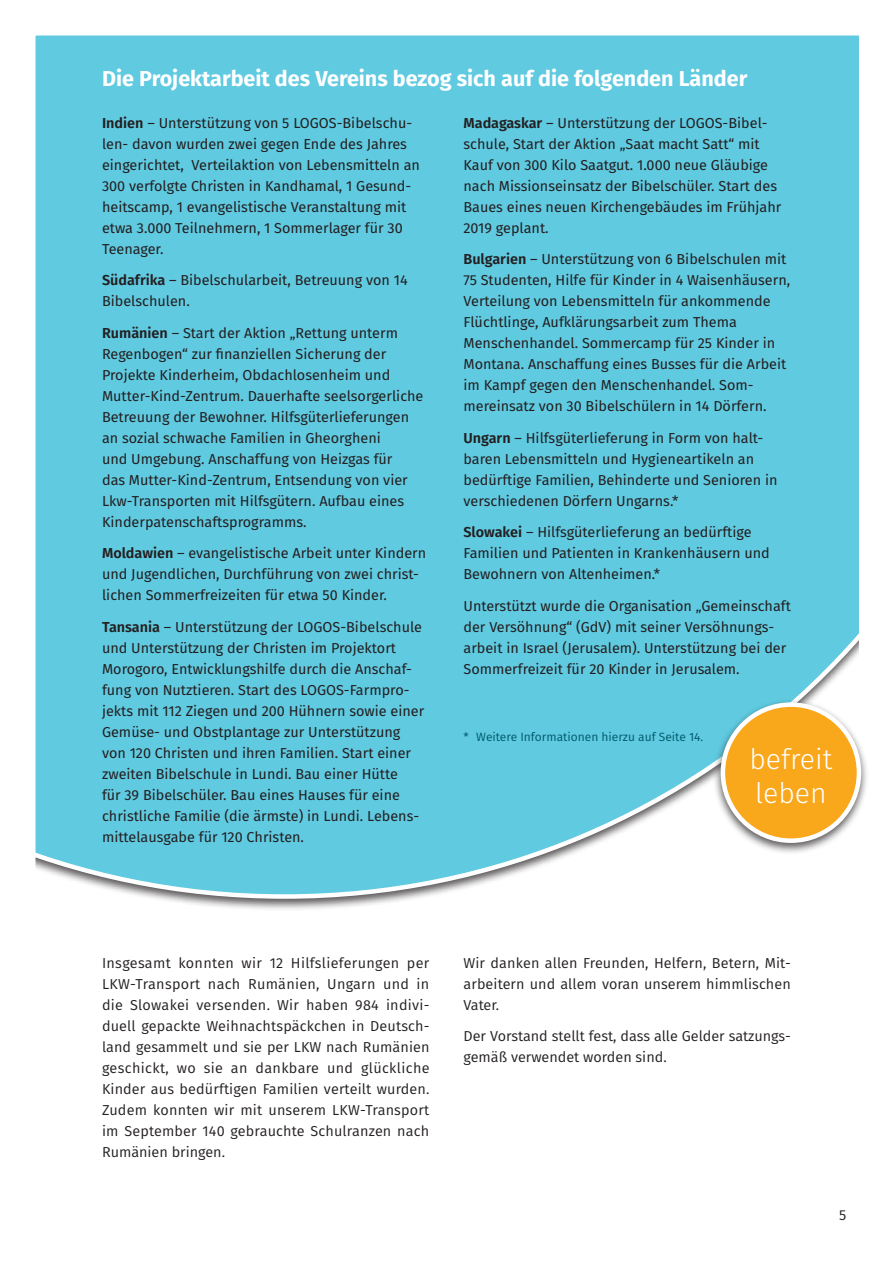
<style>
.page{position:relative;width:893px;height:1263px;background:#fff}
.page>*{position:absolute;margin:0;border:0;box-sizing:border-box;transform-origin:0 0}
.head{font:300 28.35px/34.5px "Fira Sans";color:#fff}
.zwischen{font:700 21.6px "Fira Sans";color:#fff}
.fließ{font:14.4px/21px "Fira Sans";color:#231f20}
.fließ-2{font:14.4px/21px "Fira Sans";color:#231f20;text-align:justify}
.zwischen-2{font:14.4px "Fira Sans";color:#231f20}
.fließ-3{font:12px "Fira Sans";color:#00586a}
.s1{font-weight:600}
</style>
<div class="page">
<div style="left:37px;top:37px;width:820px;height:862px;background:#60cae1"></div>
<div style="left:712px;top:698px;width:157px;height:157px;background:#231f20;opacity:.75"></div>
<div style="left:723px;top:705px;width:136px;height:136px;background:#f9a71b;border-radius:50%"></div>
<div style="left:721px;top:702px;width:140px;height:141px;border:4px solid #fff;border-radius:50%"></div>
<p class="zwischen" style="left:102px;top:60px;width:647px">Die Projektarbeit des Vereins bezog sich auf die folgenden Länder</p>
<p class="fließ" style="left:102px;top:112px;width:319px"><span class="s1">Indien</span> – Unterstützung von 5 LOGOS-Bibelschu&shy;len- davon wurden zwei gegen Ende des Jahres eingerichtet, Verteilaktion von Lebensmitteln an 300 verfolgte Christen in Kandhamal, 1 Gesund&shy;heitscamp, 1 evangelistische Veranstaltung mit etwa 3.000 Teilnehmern, 1 Sommerlager für 30<br>Teenager.</p>
<p class="fließ" style="left:102px;top:269px;width:307px"><span class="s1">Südafrika</span> – Bibelschularbeit, Betreuung von 14<br>Bibelschulen.</p>
<p class="fließ" style="left:102px;top:322px;width:323px"><span class="s1">Rumänien</span> – Start der Aktion „Rettung unterm Regenbogen“ zur finanziellen Sicherung der Projekte Kinderheim, Obdachlosenheim und Mutter-Kind-Zentrum. Dauerhafte seelsorgerliche Betreuung der Bewohner. Hilfsgüterlieferungen an sozial schwache Familien in Gheorgheni<br>und Umgebung. Anschaffung von Heizgas für<br>das Mutter-Kind-Zentrum, Entsendung von vier Lkw-Transporten mit Hilfsgütern. Aufbau eines Kinderpatenschaftsprogramms.</p>
<p class="fließ" style="left:102px;top:542px;width:326px"><span class="s1">Moldawien</span> – evangelistische Arbeit unter Kindern und Jugendlichen, Durchführung von zwei christ&shy;lichen Sommerfreizeiten für etwa 50 Kinder.</p>
<p class="fließ" style="left:102px;top:616px;width:324px"><span class="s1">Tansania</span> – Unterstützung der LOGOS-Bibelschule und Unterstützung der Christen im Projektort Morogoro, Entwicklungshilfe durch die Anschaf&shy;fung von Nutztieren. Start des LOGOS-Farmpro&shy;jekts mit 112 Ziegen und 200 Hühnern sowie einer Gemüse- und Obstplantage zur Unterstützung von 120 Christen und ihren Familien. Start einer zweiten Bibelschule in Lundi. Bau einer Hütte<br>für 39 Bibelschüler. Bau eines Hauses für eine christliche Familie (die ärmste) in Lundi. Lebens&shy;mittelausgabe für 120 Christen.</p>
<p class="fließ" style="left:463px;top:112px;width:319px"><span class="s1">Madagaskar</span> – Unterstützung der LOGOS-Bibel&shy;schule, Start der Aktion „Saat macht Satt“ mit Kauf von 300 Kilo Saatgut. 1.000 neue Gläubige nach Missionseinsatz der Bibelschüler. Start des Baues eines neuen Kirchengebäudes im Frühjahr 2019 geplant.</p>
<p class="fließ" style="left:463px;top:248px;width:328px"><span class="s1">Bulgarien</span> – Unterstützung von 6 Bibelschulen mit 75 Studenten, Hilfe für Kinder in 4 Waisenhäusern, Verteilung von Lebensmitteln für ankommende Flüchtlinge, Aufklärungsarbeit zum Thema Menschenhandel. Sommercamp für 25 Kinder in Montana. Anschaffung eines Busses für die Arbeit im Kampf gegen den Menschenhandel. Som&shy;mereinsatz von 30 Bibelschülern in 14 Dörfern.</p>
<p class="fließ" style="left:463px;top:427px;width:316px"><span class="s1">Ungarn</span> – Hilfsgüterlieferung in Form von halt&shy;baren Lebensmitteln und Hygieneartikeln an bedürftige Familien, Behinderte und Senioren in verschiedenen Dörfern Ungarns.*</p>
<p class="fließ" style="left:463px;top:521px;width:308px"><span class="s1">Slowakei</span> – Hilfsgüterlieferung an bedürftige<br>Familien und Patienten in Krankenhäusern und<br>Bewohnern von Altenheimen.*</p>
<p class="fließ" style="left:463px;top:595px;width:329px">Unterstützt wurde die Organisation „Gemeinschaft der Versöhnung“ (GdV) mit seiner Versöhnungs&shy;arbeit in Israel (Jerusalem). Unterstützung bei der Sommerfreizeit für 20 Kinder in Jerusalem.</p>
<p class="fließ-3" style="left:463px;top:728px;width:241px">* Weitere Informationen hierzu auf Seite 14.</p>
<p class="head" style="left:749px;top:741px;width:85px">befreit leben</p>
<p class="fließ-2" style="left:102px;top:952px;width:329px">Insgesamt konnten wir 12 Hilfslieferungen per LKW-Transport nach Rumänien, Ungarn und in die Slowakei versenden. Wir haben 984 indivi&shy;duell gepackte Weihnachtspäckchen in Deutsch&shy;land gesammelt und sie per LKW nach Rumänien geschickt, wo sie an dankbare und glückliche Kinder aus bedürftigen Familien verteilt wurden.<br>Zudem konnten wir mit unserem LKW-Transport im September 140 gebrauchte Schulranzen nach Rumänien bringen.</p>
<p class="fließ-2" style="left:463px;top:952px;width:329px">Wir danken allen Freunden, Helfern, Betern, Mit&shy;arbeitern und allem voran unserem himmlischen Vater.</p>
<p class="fließ-2" style="left:463px;top:1025px;width:329px">Der Vorstand stellt fest, dass alle Gelder satzungs&shy;gemäß verwendet worden sind.</p>
<p class="zwischen-2" style="left:839px;top:1204px;width:9px">5</p>
</div>
